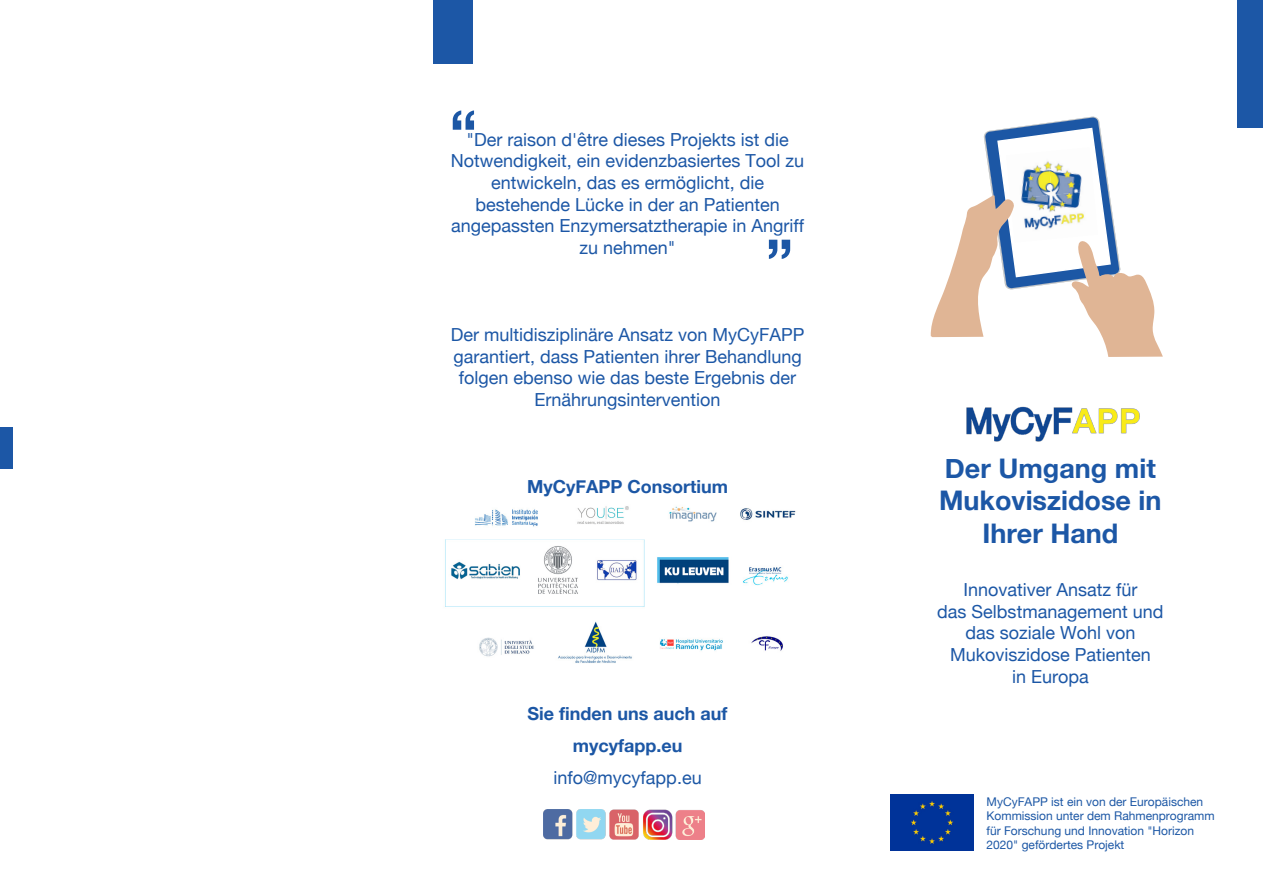
<style>
.page{position:relative;width:1263px;height:893px;background:#fff}
.page>*{position:absolute;margin:0;border:0;box-sizing:border-box;transform-origin:0 0}
.t1{font:700 60px "Helvetica Neue";color:#1c57a5}
.Lista_con_viñetas{font:700 27px/32.4px "Helvetica Neue";color:#1c57a6;text-align:center}
.Lista_con_viñetas-2{font:18px/21.6px "Helvetica Neue";color:#1c57a6;text-align:center}
.Lista_con_viñetas-3{font:700 18px/32.1px "Helvetica Neue";color:#1c57a5;text-align:center}
.t2{font:12px/14.4px "Helvetica Neue";color:#1c57a5}
.s1{font-weight:400}
</style>
<div class="page">
<svg style="left:930px;top:116px;width:233px;height:241px"></svg>
<div style="left:1237px;top:0;width:26px;height:128px;background:#1c57a6"></div>
<div style="left:890px;top:795px;width:84px;height:55px;background:#039"></div>
<img style="left:445px;top:506px;width:351px;height:157px">
<img style="left:543px;top:810px;width:161px;height:30px">
<div style="left:0;top:427px;width:13px;height:41px;background:#1c57a6"></div>
<div style="left:434px;top:0;width:39px;height:64px;background:#1c57a6"></div>
<img style="left:966px;top:406px;width:174px;height:36px">
<p class="t1" style="left:449px;top:85px;width:29px">“</p>
<p class="Lista_con_viñetas-2" style="left:451px;top:130px;width:355px">"Der raison d'être dieses Projekts ist die Notwendigkeit, ein evidenzbasiertes Tool zu entwickeln, das es ermöglicht, die bestehende Lücke in der an Patienten angepassten Enzymersatztherapie in Angriff zu nehmen"</p>
<p class="t1" style="left:793px;top:285px;width:29px;rotate:-180deg">“</p>
<p class="Lista_con_viñetas-2" style="left:451px;top:325px;width:355px">Der multidisziplinäre Ansatz von MyCyFAPP garantiert, dass Patienten ihrer Behandlung folgen ebenso wie das beste Ergebnis der Ernährungsintervention</p>
<p class="Lista_con_viñetas-3" style="left:527px;top:471px;width:203px">MyCyFAPP Consortium</p>
<p class="Lista_con_viñetas-3" style="left:528px;top:698px;width:202px">Sie finden uns auch auf mycyfapp.eu <span class="s1">info@mycyfapp.eu</span></p>
<p class="Lista_con_viñetas" style="left:939px;top:453px;width:224px">Der Umgang mit<br>Mukoviszidose in<br>Ihrer Hand</p>
<p class="Lista_con_viñetas-2" style="left:937px;top:580px;width:228px">Innovativer Ansatz für<br>das Selbstmanagement und das soziale Wohl von<br>Mukoviszidose Patienten<br>in Europa</p>
<p class="t2" style="left:986px;top:795px;width:230px">MyCyFAPP ist ein von der Europäischen Kommission unter dem Rahmenprogramm für Forschung und Innovation "Horizon 2020" gefördertes Projekt</p>
</div>
